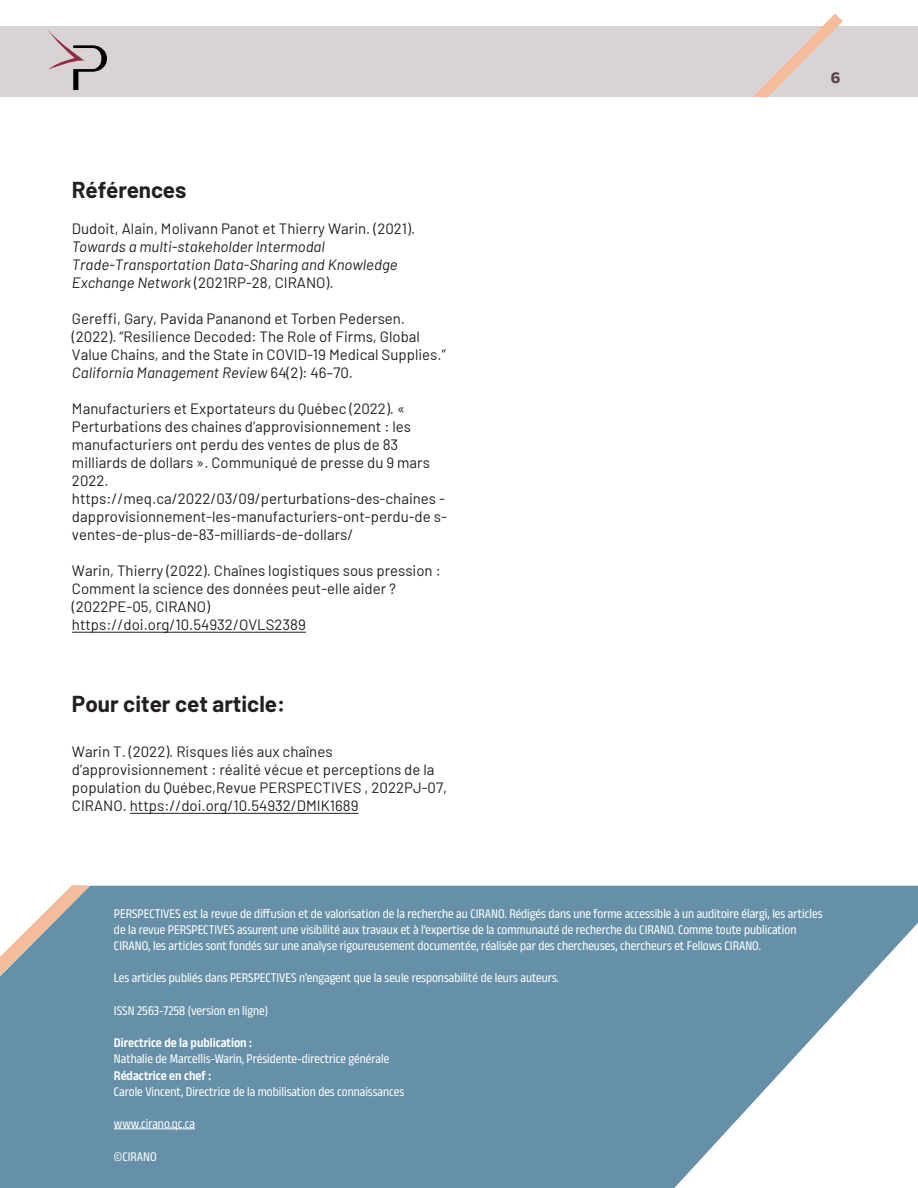
<style>
.page{position:relative;width:918px;height:1188px;background:#fff}
.page>*{position:absolute;margin:0;border:0;box-sizing:border-box;transform-origin:0 0}
.t1{font:700 22.5px "Barlow";color:#231f20}
.t2{font:700 16.5px "Anek Devanagari";color:#5a444a}
.t3{font:15px/18px "Barlow";color:#231f20}
.t4{font:italic 15px/18px "Barlow";color:#231f20}
.t5{font:semi-condensed 13.5px/16.2px "Anek Devanagari";color:#fff}
.t6{font:600 semi-condensed 13.5px "Anek Devanagari";color:#fff}
.s1{font-style:normal}
.s2{font-style:italic}
</style>
<div class="page">
<div style="left:0;top:26px;width:918px;height:71px;background:#d9d4d3"></div>
<svg style="left:753px;top:13px;width:90px;height:84px"></svg>
<svg style="left:48px;top:30px;width:59px;height:60px"></svg>
<svg style="left:0;top:886px;width:918px;height:302px;background:#799eb1"></svg>
<hr style="left:114px;top:1129px;width:81px;height:1px;background:#fff">
<hr style="left:72px;top:632px;width:234px;height:1px;background:#231f20">
<hr style="left:130px;top:813px;width:229px;height:1px;background:#231f20">
<p class="t2" style="left:831px;top:68px;width:11px">6</p>
<h1 class="t1" style="left:72px;top:173px;width:116px">Références</h1>
<p class="t3" style="left:72px;top:218px;width:345px">Dudoit, Alain, Molivann Panot et Thierry Warin. (2021).</p>
<p class="t4" style="left:72px;top:236px;width:327px">Towards a multi-stakeholder Intermodal<br>Trade-Transportation Data-Sharing and Knowledge<br>Exchange Network <span class="s1">(2021RP-28, CIRANO).</span></p>
<p class="t3" style="left:72px;top:308px;width:375px">Gereffi, Gary, Pavida Pananond et Torben Pedersen. (2022). “Resilience Decoded: The Role of Firms, Global Value Chains, and the State in COVID-19 Medical Supplies.” <span class="s2">California Management Review</span> 64(2): 46–70.</p>
<p class="t3" style="left:72px;top:398px;width:376px">Manufacturiers et Exportateurs du Québec (2022). « Perturbations des chaines d’approvisionnement : les manufacturiers ont perdu des ventes de plus de 83 milliards de dollars ». Communiqué de presse du 9 mars 2022. https://meq.ca/2022/03/09/perturbations-des-chaines - dapprovisionnement-les-manufacturiers-ont-perdu-de s&shy;ventes-de-plus-de-83-milliards-de-dollars/</p>
<p class="t3" style="left:72px;top:560px;width:370px">Warin, Thierry (2022). Chaînes logistiques sous pression :<br>Comment la science des données peut-elle aider ? (2022PE-05, CIRANO) https://doi.org/10.54932/OVLS2389</p>
<h1 class="t1" style="left:72px;top:687px;width:215px">Pour citer cet article:</h1>
<p class="t3" style="left:72px;top:741px;width:377px">Warin T. (2022). Risques liés aux chaînes d’approvisionnement : réalité vécue et perceptions de la population du Québec,Revue PERSPECTIVES , 2022PJ-07, CIRANO. https://doi.org/10.54932/DMIK1689</p>
<p class="t5" style="left:114px;top:905px;width:710px">PERSPECTIVES est la revue de diffusion et de valorisation de la recherche au CIRANO. Rédigés dans une forme accessible à un auditoire élargi, les articles de la revue PERSPECTIVES assurent une visibilité aux travaux et à l’expertise de la communauté de recherche du CIRANO. Comme toute publication<br>CIRANO, les articles sont fondés sur une analyse rigoureusement documentée, réalisée par des chercheuses, chercheurs et Fellows CIRANO.</p>
<p class="t5" style="left:114px;top:970px;width:447px">Les articles publiés dans PERSPECTIVES n'engagent que la seule responsabilité de leurs auteurs.</p>
<p class="t5" style="left:114px;top:1002px;width:156px">ISSN 2563-7258 (version en ligne)</p>
<p class="t6" style="left:114px;top:1035px;width:139px">Directrice de la publication :</p>
<p class="t5" style="left:114px;top:1051px;width:277px">Nathalie de Marcellis-Warin, Présidente-directrice générale</p>
<p class="t6" style="left:114px;top:1067px;width:99px">Rédactrice en chef :</p>
<p class="t5" style="left:114px;top:1083px;width:292px">Carole Vincent, Directrice de la mobilisation des connaissances</p>
<p class="t5" style="left:114px;top:1115px;width:83px">www.cirano.qc.ca</p>
<p class="t5" style="left:114px;top:1148px;width:44px">©CIRANO</p>
</div>
